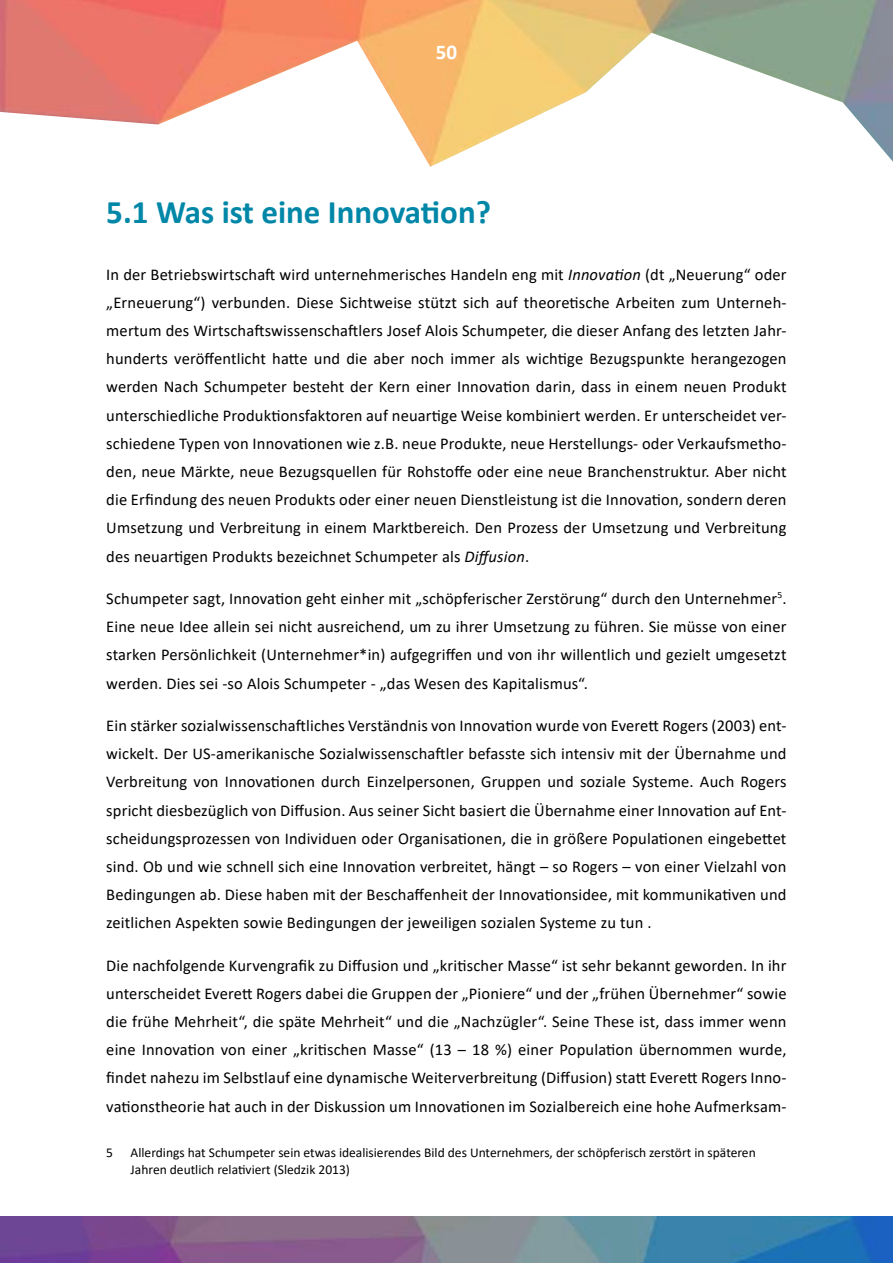
<style>
.page{position:relative;width:893px;height:1263px;background:#fff}
.page>*{position:absolute;margin:0;border:0;box-sizing:border-box;transform-origin:0 0}
.t1{font:700 33px "Calibri";color:#0087a8}
.t2{font:700 21px "Calibri";color:#fff}
.t3{font:16.5px/28.2px "Calibri";letter-spacing:.01em;color:#000;text-align:justify}
.t4{font:13.5px/16.2px "Calibri";color:#000}
.s1{font-style:italic}
</style>
<div class="page">
<img style="left:0;top:0;width:893px;height:167px">
<img style="left:0;top:1216px;width:893px;height:47px">
<p class="t2" style="left:436px;top:37px;width:23px">50</p>
<h1 class="t1" style="left:106px;top:189px;width:386px">5.1 Was ist eine Innovation?</h1>
<p class="t3" style="left:106px;top:260px;width:682px">In der Betriebswirtschaft wird unternehmerisches Handeln eng mit <span class="s1">Innovation</span> (dt „Neuerung“ oder „Erneuerung“) verbunden. Diese Sichtweise stützt sich auf theoretische Arbeiten zum Unterneh&shy;mertum des Wirtschaftswissenschaftlers Josef Alois Schumpeter, die dieser Anfang des letzten Jahr&shy;hunderts veröffentlicht hatte und die aber noch immer als wichtige Bezugspunkte herangezogen werden Nach Schumpeter besteht der Kern einer Innovation darin, dass in einem neuen Produkt unterschiedliche Produktionsfaktoren auf neuartige Weise kombiniert werden. Er unterscheidet ver&shy;schiedene Typen von Innovationen wie z.B. neue Produkte, neue Herstellungs- oder Verkaufsmetho&shy;den, neue Märkte, neue Bezugsquellen für Rohstoffe oder eine neue Branchenstruktur. Aber nicht die Erfindung des neuen Produkts oder einer neuen Dienstleistung ist die Innovation, sondern deren Umsetzung und Verbreitung in einem Marktbereich. Den Prozess der Umsetzung und Verbreitung des neuartigen Produkts bezeichnet Schumpeter als <span class="s1">Diffusion</span>.</p>
<p class="t3" style="left:106px;top:584px;width:682px">Schumpeter sagt, Innovation geht einher mit „schöpferischer Zerstörung“ durch den Unternehmer<sup>5</sup>.<br>Eine neue Idee allein sei nicht ausreichend, um zu ihrer Umsetzung zu führen. Sie müsse von einer starken Persönlichkeit (Unternehmer*in) aufgegriffen und von ihr willentlich und gezielt umgesetzt werden. Dies sei -so Alois Schumpeter - „das Wesen des Kapitalismus“.</p>
<p class="t3" style="left:106px;top:711px;width:682px">Ein stärker sozialwissenschaftliches Verständnis von Innovation wurde von Everett Rogers (2003) ent&shy;wickelt. Der US-amerikanische Sozialwissenschaftler befasste sich intensiv mit der Übernahme und Verbreitung von Innovationen durch Einzelpersonen, Gruppen und soziale Systeme. Auch Rogers spricht diesbezüglich von Diffusion. Aus seiner Sicht basiert die Übernahme einer Innovation auf Ent&shy;scheidungsprozessen von Individuen oder Organisationen, die in größere Populationen eingebettet sind. Ob und wie schnell sich eine Innovation verbreitet, hängt – so Rogers – von einer Vielzahl von Bedingungen ab. Diese haben mit der Beschaffenheit der Innovationsidee, mit kommunikativen und zeitlichen Aspekten sowie Bedingungen der jeweiligen sozialen Systeme zu tun .</p>
<p class="t3" style="left:106px;top:951px;width:682px">Die nachfolgende Kurvengrafik zu Diffusion und „kritischer Masse“ ist sehr bekannt geworden. In ihr unterscheidet Everett Rogers dabei die Gruppen der „Pioniere“ und der „frühen Übernehmer“ sowie die frühe Mehrheit“, die späte Mehrheit“ und die „Nachzügler“. Seine These ist, dass immer wenn eine Innovation von einer „kritischen Masse“ (13 – 18 %) einer Population übernommen wurde, findet nahezu im Selbstlauf eine dynamische Weiterverbreitung (Diffusion) statt Everett Rogers Inno&shy;vationstheorie hat auch in der Diskussion um Innovationen im Sozialbereich eine hohe Aufmerksam-</p>
<p class="t4" style="left:106px;top:1144px;width:8px">5</p>
<p class="t4" style="left:131px;top:1144px;width:627px">Allerdings hat Schumpeter sein etwas idealisierendes Bild des Unternehmers, der schöpferisch zerstört in späteren<br>Jahren deutlich relativiert (Sledzik 2013)</p>
</div>
